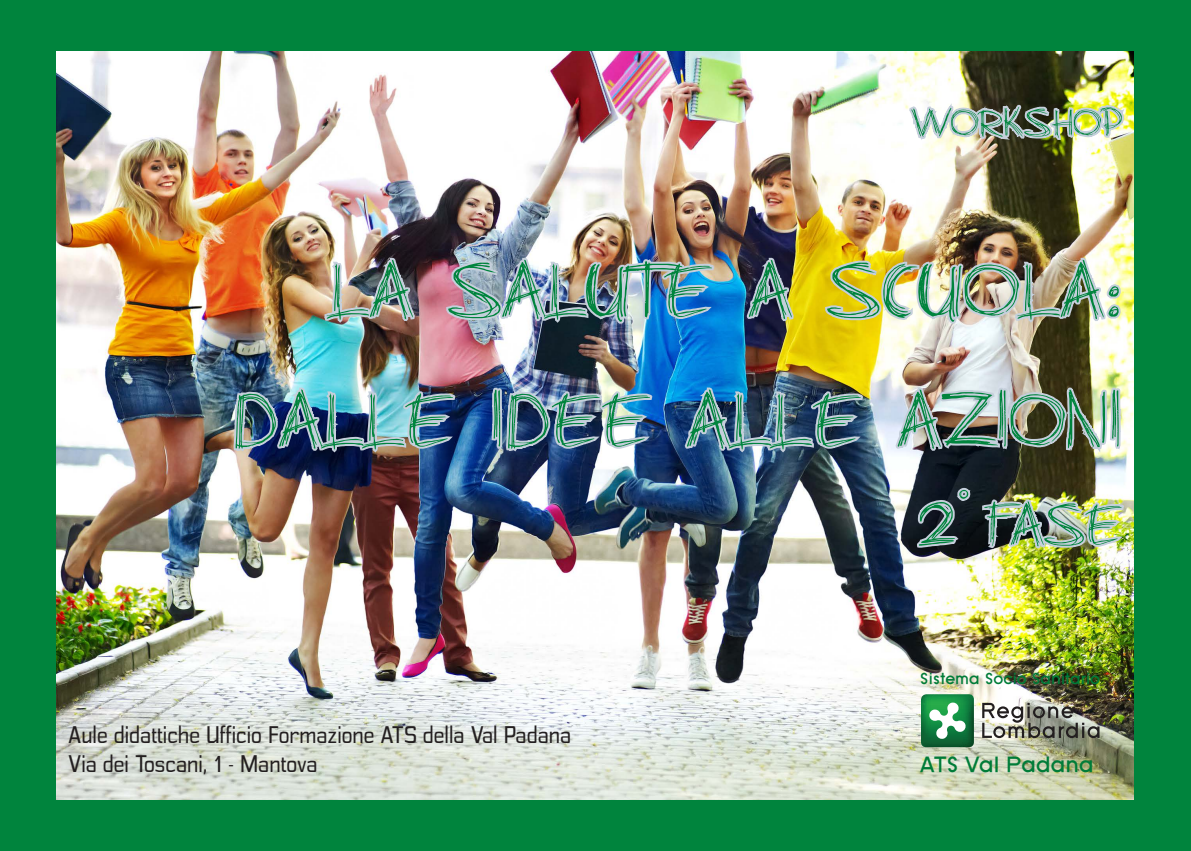
<style>
.page{position:relative;width:1191px;height:851px;background:#fff}
.page>*{position:absolute;margin:0;border:0;box-sizing:border-box;transform-origin:0 0}
.t1{font:108px "Business As Usual";color:#00843d}
.t2{font:82px "Business As Usual";color:#00843d}
.t3{font:54px "Business As Usual";color:#00843d}
.t4{font:24px "Polyflec Rg";color:#231f20}
.t5{font:700 22.8px "SF Old Republic";color:#007c38}
.t6{font:700 16.6px "SF Old Republic";color:#007c38}
</style>
<div class="page">
<img style="left:56px;top:50px;width:1078px;height:750px">
<svg style="left:921px;top:694px;width:53px;height:53px"></svg>
<img style="left:982px;top:702px;width:117px;height:36px">
<img style="left:227px;top:74px;width:907px;height:514px">
<div style="left:0;top:0;width:1191px;height:50px;background:#00843d"></div>
<div style="left:0;top:800px;width:1191px;height:50px;background:#00843d"></div>
<div style="left:1134px;top:0;width:57px;height:850px;background:#00843d"></div>
<div style="left:0;top:0;width:56px;height:850px;background:#00843d"></div>
<p class="t3" style="left:911px;top:95px;width:213px">WORKSHOP</p>
<p class="t1" style="left:328px;top:236px;width:796px">La salute a scuola:</p>
<p class="t1" style="left:232px;top:366px;width:892px">dalle idee alle azioni</p>
<p class="t2" style="left:917px;top:483px;width:208px">2<sup>°</sup> fase</p>
<p class="t4" style="left:68px;top:721px;width:505px">Aule didattiche Ufficio Formazione ATS della Val Padana</p>
<p class="t4" style="left:68px;top:749px;width:251px">Via dei Toscani, 1 - Mantova</p>
<p class="t6" style="left:920px;top:669px;width:182px">Sistema Socio Sanitario</p>
<p class="t5" style="left:920px;top:751px;width:175px">ATS Val Padana</p>
</div>
